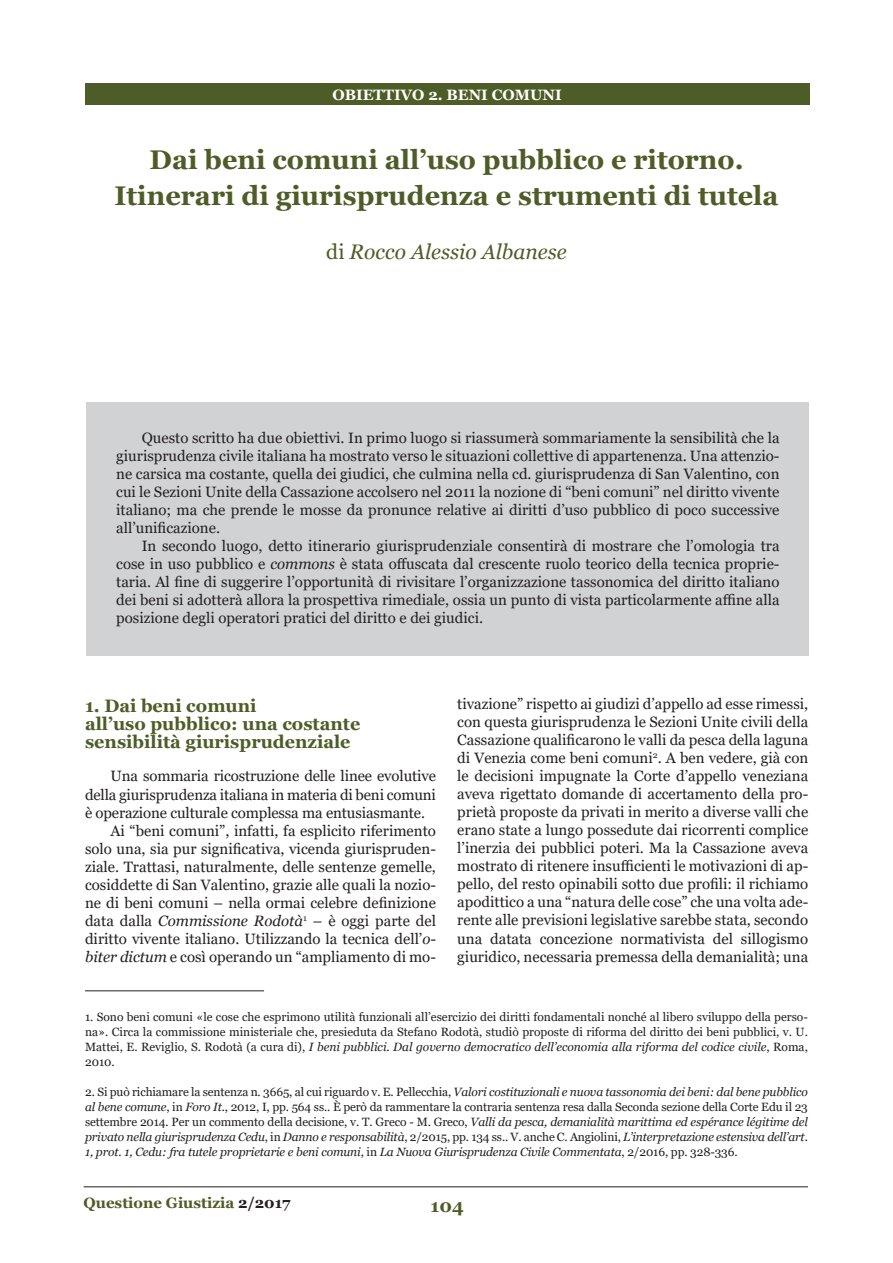
<style>
.page{position:relative;width:893px;height:1263px;background:#fff}
.page>*{position:absolute;margin:0;border:0;box-sizing:border-box;transform-origin:0 0}
.t1{font:700 27px/36px "Georgia";color:#4e5d27;text-align:center}
.t2{font:italic 21px "Georgia";color:#4e5d27}
.t3{font:700 18px/18px "Georgia";color:#4e5d27}
.t4{font:15px/18px "Georgia";color:#231f20;text-align:justify}
.t5{font:700 15px "Georgia";color:#4e5d27}
.t6{font:700 15px "Georgia";color:#fff}
.t7{font:italic 12px/15px "Georgia";letter-spacing:-.01em;color:#231f20;text-align:justify}
.t8{font:12px/15px "Georgia";color:#231f20;text-align:justify}
.s1{font-style:normal}
.s2{font-style:italic}
.s3{color:#231f20}
</style>
<div class="page">
<hr style="left:84px;top:1186px;width:724px;height:1px;background:#231f20">
<div style="left:85px;top:83px;width:724px;height:22px;background:#4e5d27"></div>
<div style="left:86px;top:402px;width:723px;height:254px;background:#d1d2d4"></div>
<hr style="left:85px;top:990px;width:179px;height:1px;background:#231f20">
<p class="t6" style="left:332px;top:85px;width:231px">OBIETTIVO 2. BENI COMUNI</p>
<h1 class="t1" style="left:115px;top:142px;width:666px">Dai beni comuni all’uso pubblico e ritorno.<br>Itinerari di giurisprudenza e strumenti di tutela</h1>
<h2 class="t2" style="left:326px;top:239px;width:242px"><span class="s1">di</span> Rocco Alessio Albanese</h2>
<p class="t4" style="left:116px;top:429px;width:665px;text-indent:26px">Questo scritto ha due obiettivi. In primo luogo si riassumerà sommariamente la sensibilità che la giurisprudenza civile italiana ha mostrato verso le situazioni collettive di appartenenza. Una attenzio&shy;ne carsica ma costante, quella dei giudici, che culmina nella cd. giurisprudenza di San Valentino, con cui le Sezioni Unite della Cassazione accolsero nel 2011 la nozione di “beni comuni” nel diritto vivente italiano; ma che prende le mosse da pronunce relative ai diritti d’uso pubblico di poco successive all’unificazione.</p>
<p class="t4" style="left:116px;top:537px;width:665px;text-indent:26px">In secondo luogo, detto itinerario giurisprudenziale consentirà di mostrare che l’omologia tra cose in uso pubblico e <span class="s2">commons</span> è stata offuscata dal crescente ruolo teorico della tecnica proprie&shy;taria. Al fine di suggerire l’opportunità di rivisitare l’organizzazione tassonomica del diritto italiano dei beni si adotterà allora la prospettiva rimediale, ossia un punto di vista particolarmente affine alla posizione degli operatori pratici del diritto e dei giudici.</p>
<p class="t3" style="left:85px;top:696px;width:277px">1. Dai beni comuni<br>all’uso pubblico: una costante sensibilità giurisprudenziale</p>
<p class="t4" style="left:111px;top:768px;width:327px">Una sommaria ricostruzione delle linee evolutive</p>
<p class="t4" style="left:85px;top:786px;width:352px">della giurisprudenza italiana in materia di beni comuni</p>
<p class="t4" style="left:85px;top:804px;width:342px">è operazione culturale complessa ma entusiasmante.</p>
<p class="t4" style="left:111px;top:822px;width:327px">Ai “beni comuni”, infatti, fa esplicito riferimento</p>
<p class="t4" style="left:85px;top:840px;width:352px">solo una, sia pur significativa, vicenda giurispruden-</p>
<p class="t4" style="left:85px;top:858px;width:352px">ziale. Trattasi, naturalmente, delle sentenze gemelle,</p>
<p class="t4" style="left:85px;top:876px;width:352px">cosiddette di San Valentino, grazie alle quali la nozio-</p>
<p class="t4" style="left:85px;top:894px;width:352px">ne di beni comuni – nella ormai celebre definizione</p>
<p class="t4" style="left:85px;top:912px;width:352px">data dalla <span class="s2">Commissione Rodotà</span><sup>1</sup> – è oggi parte del</p>
<p class="t4" style="left:85px;top:930px;width:352px">diritto vivente italiano. Utilizzando la tecnica dell’<span class="s2">o-</span></p>
<p class="t4" style="left:85px;top:948px;width:352px"><span class="s2">biter dictum</span> e così operando un “ampliamento di mo-</p>
<p class="t4" style="left:457px;top:696px;width:353px">tivazione” rispetto ai giudizi d’appello ad esse rimessi, con questa giurisprudenza le Sezioni Unite civili della Cassazione qualificarono le valli da pesca della laguna di Venezia come beni comuni<sup>2</sup>. A ben vedere, già con le decisioni impugnate la Corte d’appello veneziana aveva rigettato domande di accertamento della pro&shy;prietà proposte da privati in merito a diverse valli che erano state a lungo possedute dai ricorrenti complice l’inerzia dei pubblici poteri. Ma la Cassazione aveva mostrato di ritenere insufficienti le motivazioni di ap&shy;pello, del resto opinabili sotto due profili: il richiamo apodittico a una “natura delle cose” che una volta ade&shy;rente alle previsioni legislative sarebbe stata, secondo una datata concezione normativista del sillogismo giuridico, necessaria premessa della demanialità; una</p>
<p class="t8" style="left:85px;top:1010px;width:724px">1. Sono beni comuni «le cose che esprimono utilità funzionali all’esercizio dei diritti fondamentali nonché al libero sviluppo della perso&shy;na». Circa la commissione ministeriale che, presieduta da Stefano Rodotà, studiò proposte di riforma del diritto dei beni pubblici, v. U.<br>Mattei, E. Reviglio, S. Rodotà (a cura di), <span class="s2">I beni pubblici. Dal governo democratico dell’economia alla riforma del codice civile</span>, Roma, 2010.</p>
<p class="t7" style="left:85px;top:1085px;width:724px"><span class="s1">2. Si può richiamare la sentenza n. 3665, al cui riguardo v. E. Pellecchia,</span> Valori costituzionali e nuova tassonomia dei beni: dal bene pubblico al bene comune<span class="s1">, in</span> Foro It.<span class="s1">, 2012, I, pp. 564 ss.. È però da rammentare la contraria sentenza resa dalla Seconda sezione della Corte Edu il 23 settembre 2014. Per un commento della decisione, v. T. Greco - M. Greco,</span> Valli da pesca, demanialità marittima ed espérance légitime del privato nella giurisprudenza Cedu<span class="s1">, in</span> Danno e responsabilità<span class="s1">, 2/2015, pp. 134 ss.. V. anche C. Angiolini,</span> L’interpretazione estensiva dell’art.<br>1, prot. 1, Cedu: fra tutele proprietarie e beni comuni<span class="s1">, in</span> La Nuova Giurisprudenza Civile Commentata<span class="s1">, 2/2016, pp. 328-336.</span></p>
<p class="t5" style="left:84px;top:1193px;width:208px">Questione Giustizia <span class="s3">2/2017</span></p>
<p class="t3" style="left:431px;top:1196px;width:35px">104</p>
</div>
